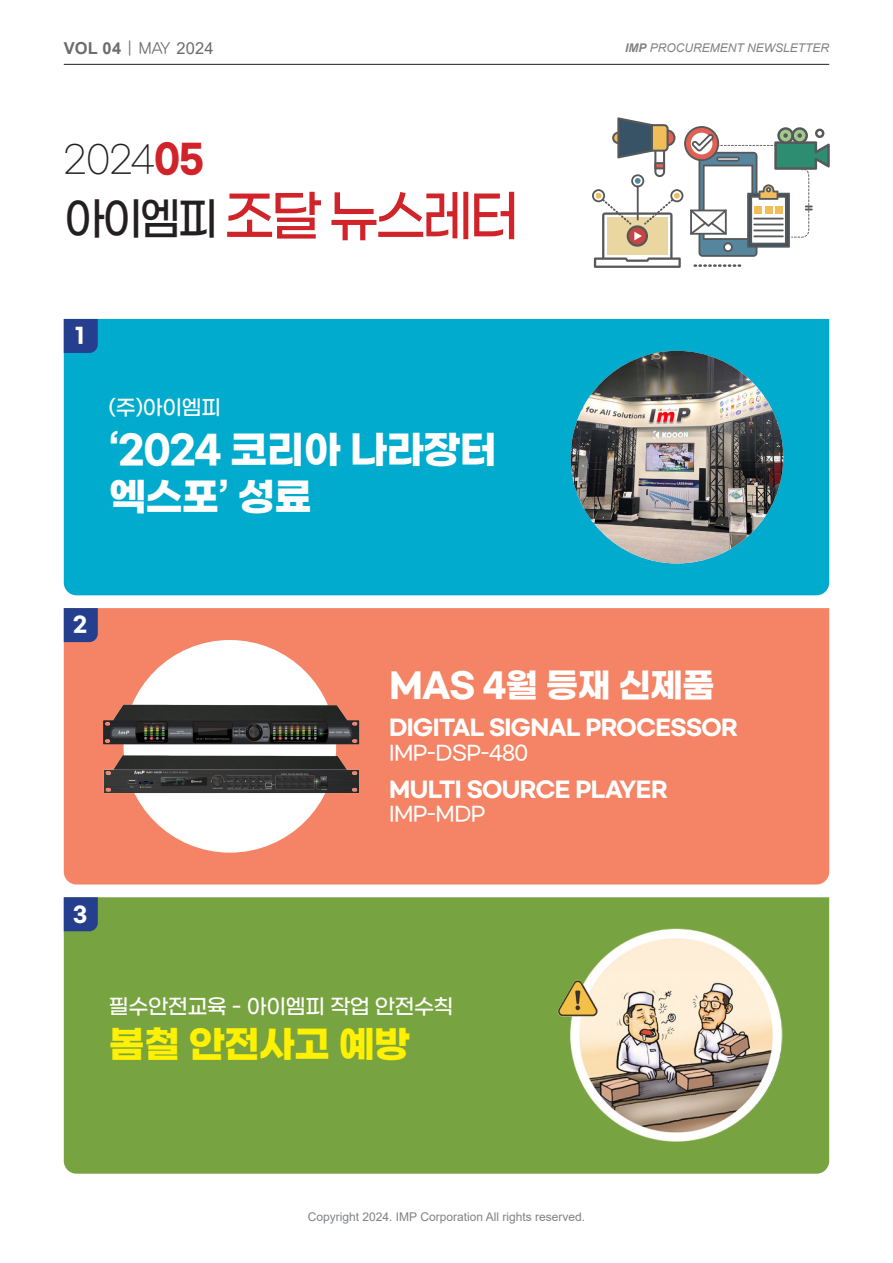
<style>
.page{position:relative;width:893px;height:1263px;background:#fff}
.page>*{position:absolute;margin:0;border:0;box-sizing:border-box;transform-origin:0 0}
.t1{font:500 55.5px "Gmarket Sans";letter-spacing:-.075em;color:#d1232a;scale:.95 1}
.t2{font:700 39px/46.8px "Gmarket Sans";letter-spacing:-.025em;color:#fff}
.t3{font:700 37.5px "Gmarket Sans";letter-spacing:-.025em;color:#fff101}
.t4{font:300 37.5px "Gmarket Sans";color:#231f20;scale:.95 1}
.t5{font:700 34.05px "Gmarket Sans";letter-spacing:-.025em;color:#fff}
.t6{font:700 21.3px "Gmarket Sans";letter-spacing:-.025em;color:#fff}
.t7{font:500 21px "Gmarket Sans";letter-spacing:-.025em;color:#fff}
.t8{font:700 21px "Gmarket Sans";color:#fff}
.t9{font:500 19.8px "Gmarket Sans";letter-spacing:-.025em;color:#fff}
.t10{font:700 16.5px "Arial";color:#6c6d70}
.t11{font:12px "Arial";color:#808285}
.t12{font:italic 12px "Arial";color:#808285}
.s1{font-family:"YDVYGO32";font-weight:400}
.s2{font-weight:400}
.s3{font-weight:700}
.s4{font-weight:700;font-size:39px;color:#d1232a}
.s5{font-size:45px;color:#231f20}
</style>
<div class="page">
<div style="left:64px;top:608px;width:765px;height:276px;background:#f48465"></div>
<div style="left:124px;top:640px;width:212px;height:213px;background:#fff;border-radius:50%"></div>
<div style="left:64px;top:319px;width:765px;height:276px;background:#00abcd"></div>
<img style="left:571px;top:351px;width:212px;height:212px;border-radius:106px">
<hr style="left:64px;top:64px;width:765px;height:1px;background:#231f20">
<svg style="left:64px;top:319px;width:34px;height:34px"></svg>
<div style="left:64px;top:897px;width:765px;height:277px;background:#78a341"></div>
<svg style="left:64px;top:897px;width:34px;height:34px"></svg>
<svg style="left:64px;top:608px;width:34px;height:34px"></svg>
<img style="left:531px;top:927px;width:255px;height:216px">
<img style="left:90px;top:700px;width:282px;height:47px">
<img style="left:88px;top:751px;width:286px;height:18px">
<img style="left:101px;top:768px;width:261px;height:30px">
<svg style="left:592px;top:117px;width:238px;height:151px"></svg>
<p class="t10" style="left:64px;top:37px;width:151px">VOL 04 <span class="s1">| MAY</span> <span class="s2">2024</span></p>
<p class="t12" style="left:625px;top:40px;width:206px"><span class="s3">IMP</span> PROCUREMENT NEWSLETTER</p>
<p class="t4" style="left:64px;top:139px;width:149px">2024<span class="s4">05</span></p>
<p class="t1" style="left:64px;top:186px;width:481px"><span class="s5">아이엠피</span> 조달 뉴스레터</p>
<p class="t8" style="left:75px;top:324px;width:11px">1</p>
<p class="t7" style="left:109px;top:396px;width:114px">(주)아이엠피</p>
<p class="t2" style="left:109px;top:429px;width:390px">‘2024 코리아 나라장터 엑스포’ 성료</p>
<p class="t8" style="left:73px;top:613px;width:16px">2</p>
<p class="t5" style="left:389px;top:666px;width:327px">MAS 4월 등재 신제품</p>
<p class="t6" style="left:389px;top:716px;width:350px">DIGITAL SIGNAL PROCESSOR</p>
<p class="t9" style="left:389px;top:742px;width:141px">IMP-DSP-480</p>
<p class="t6" style="left:389px;top:777px;width:280px">MULTI SOURCE PLAYER</p>
<p class="t9" style="left:389px;top:803px;width:98px">IMP-MDP</p>
<p class="t8" style="left:73px;top:902px;width:16px">3</p>
<p class="t7" style="left:109px;top:995px;width:346px">필수안전교육 - 아이엠피 작업 안전수칙</p>
<p class="t3" style="left:109px;top:1023px;width:303px">봄철 안전사고 예방</p>
<p class="t11" style="left:308px;top:1208px;width:279px">Copyright 2024. IMP Corporation All rights reserved.</p>
</div>
